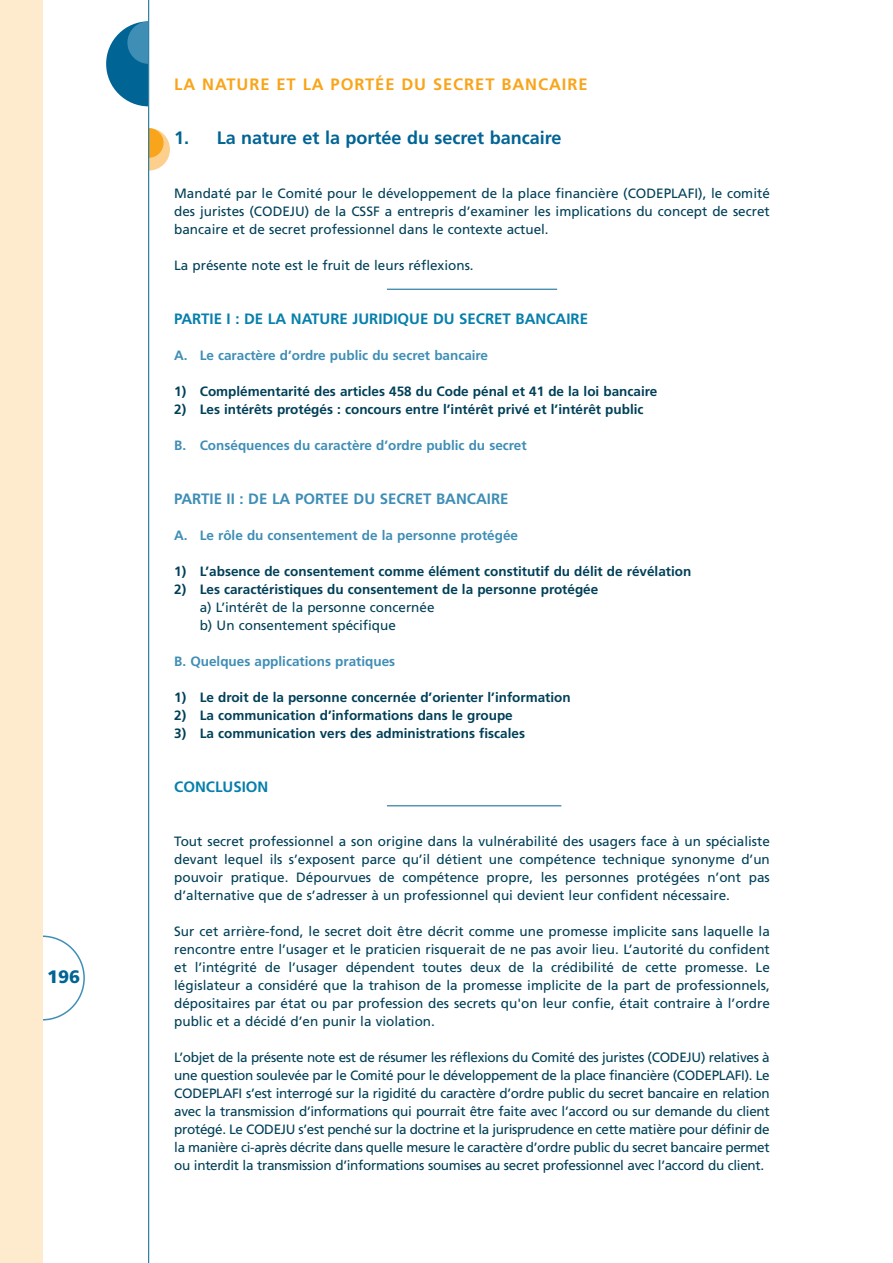
<style>
.page{position:relative;width:893px;height:1263px;background:#fff}
.page>*{position:absolute;margin:0;border:0;box-sizing:border-box;transform-origin:0 0}
.t1{font:700 18px "Frutiger";color:#006494}
.t2{font:900 18px "Frutiger";color:#006494}
.t3{font:700 16.5px "Frutiger";letter-spacing:.055em;color:#f9a51b}
.t4{font:700 15px "Frutiger";color:#067fab}
.t5{font:700 15px "Frutiger";color:#3f8eb6}
.t6{font:13.5px/18px "Frutiger";color:#004058;text-align:justify}
.t7{font:700 13.5px "Frutiger";color:#004058}
.t8{font:700 13.5px "Frutiger";color:#3f8eb6}
</style>
<div class="page">
<svg style="left:127px;top:128px;width:43px;height:43px"></svg>
<div style="left:106px;top:21px;width:85px;height:85px;background:#006494;border-radius:50%"></div>
<div style="left:127px;top:21px;width:43px;height:43px;background:#3f8eb6;border-radius:50%"></div>
<div style="left:149px;top:0;width:51px;height:111px;background:#fff"></div>
<div style="left:134px;top:128px;width:29px;height:30px;background:#f9a51b;border-radius:50%"></div>
<div style="left:117px;top:126px;width:32px;height:47px;background:#fff"></div>
<hr style="left:148px;top:0;width:1px;height:1263px;background:#006494">
<svg style="left:42px;top:936px;width:43px;height:85px"></svg>
<div style="left:0;top:0;width:42px;height:1263px;background:#feeacc"></div>
<hr style="left:387px;top:289px;width:170px;height:1px;background:#006494">
<hr style="left:387px;top:805px;width:174px;height:1px;background:#006494">
<h1 class="t2" style="left:47px;top:969px;width:35px">196</h1>
<p class="t3" style="left:174px;top:77px;width:415px">LA NATURE ET LA PORTÉE DU SECRET BANCAIRE</p>
<h1 class="t1" style="left:174px;top:131px;width:389px">1. La nature et la portée du secret bancaire</h1>
<p class="t6" style="left:174px;top:185px;width:597px">Mandaté par le Comité pour le développement de la place financière (CODEPLAFI), le comité des juristes (CODEJU) de la CSSF a entrepris d’examiner les implications du concept de secret bancaire et de secret professionnel dans le contexte actuel.</p>
<p class="t6" style="left:174px;top:257px;width:301px">La présente note est le fruit de leurs réflexions.</p>
<p class="t4" style="left:174px;top:313px;width:415px">PARTIE I : DE LA NATURE JURIDIQUE DU SECRET BANCAIRE</p>
<p class="t8" style="left:174px;top:350px;width:315px">A. Le caractère d’ordre public du secret bancaire</p>
<p class="t7" style="left:174px;top:386px;width:484px">1) Complémentarité des articles 458 du Code pénal et 41 de la loi bancaire</p>
<p class="t7" style="left:174px;top:404px;width:471px">2) Les intérêts protégés : concours entre l’intérêt privé et l’intérêt public</p>
<p class="t8" style="left:174px;top:440px;width:354px">B. Conséquences du caractère d’ordre public du secret</p>
<p class="t5" style="left:174px;top:493px;width:336px">PARTIE II : DE LA PORTEE DU SECRET BANCAIRE</p>
<p class="t8" style="left:174px;top:530px;width:345px">A. Le rôle du consentement de la personne protégée</p>
<p class="t7" style="left:174px;top:566px;width:518px">1) L’absence de consentement comme élément constitutif du délit de révélation</p>
<p class="t7" style="left:174px;top:584px;width:425px">2) Les caractéristiques du consentement de la personne protégée</p>
<p class="t6" style="left:200px;top:599px;width:236px">a) L’intérêt de la personne concernée b) Un consentement spécifique</p>
<p class="t8" style="left:174px;top:656px;width:222px">B. Quelques applications pratiques</p>
<p class="t7" style="left:174px;top:692px;width:398px">1) Le droit de la personne concernée d’orienter l’information</p>
<p class="t7" style="left:174px;top:710px;width:340px">2) La communication d’informations dans le groupe</p>
<p class="t7" style="left:174px;top:728px;width:352px">3) La communication vers des administrations fiscales</p>
<p class="t4" style="left:174px;top:781px;width:96px">CONCLUSION</p>
<p class="t6" style="left:174px;top:833px;width:597px">Tout secret professionnel a son origine dans la vulnérabilité des usagers face à un spécialiste devant lequel ils s’exposent parce qu’il détient une compétence technique synonyme d’un pouvoir pratique. Dépourvues de compétence propre, les personnes protégées n’ont pas d’alternative que de s’adresser à un professionnel qui devient leur confident nécessaire.</p>
<p class="t6" style="left:174px;top:923px;width:597px">Sur cet arrière-fond, le secret doit être décrit comme une promesse implicite sans laquelle la rencontre entre l’usager et le praticien risquerait de ne pas avoir lieu. L’autorité du confident et l’intégrité de l’usager dépendent toutes deux de la crédibilité de cette promesse. Le législateur a considéré que la trahison de la promesse implicite de la part de professionnels, dépositaires par état ou par profession des secrets qu'on leur confie, était contraire à l’ordre public et a décidé d’en punir la violation.</p>
<p class="t6" style="left:174px;top:1049px;width:597px">L’objet de la présente note est de résumer les réflexions du Comité des juristes (CODEJU) relatives à une question soulevée par le Comité pour le développement de la place financière (CODEPLAFI). Le CODEPLAFI s’est interrogé sur la rigidité du caractère d’ordre public du secret bancaire en relation avec la transmission d’informations qui pourrait être faite avec l’accord ou sur demande du client protégé. Le CODEJU s’est penché sur la doctrine et la jurisprudence en cette matière pour définir de la manière ci-après décrite dans quelle mesure le caractère d’ordre public du secret bancaire permet ou interdit la transmission d’informations soumises au secret professionnel avec l’accord du client.</p>
</div>
